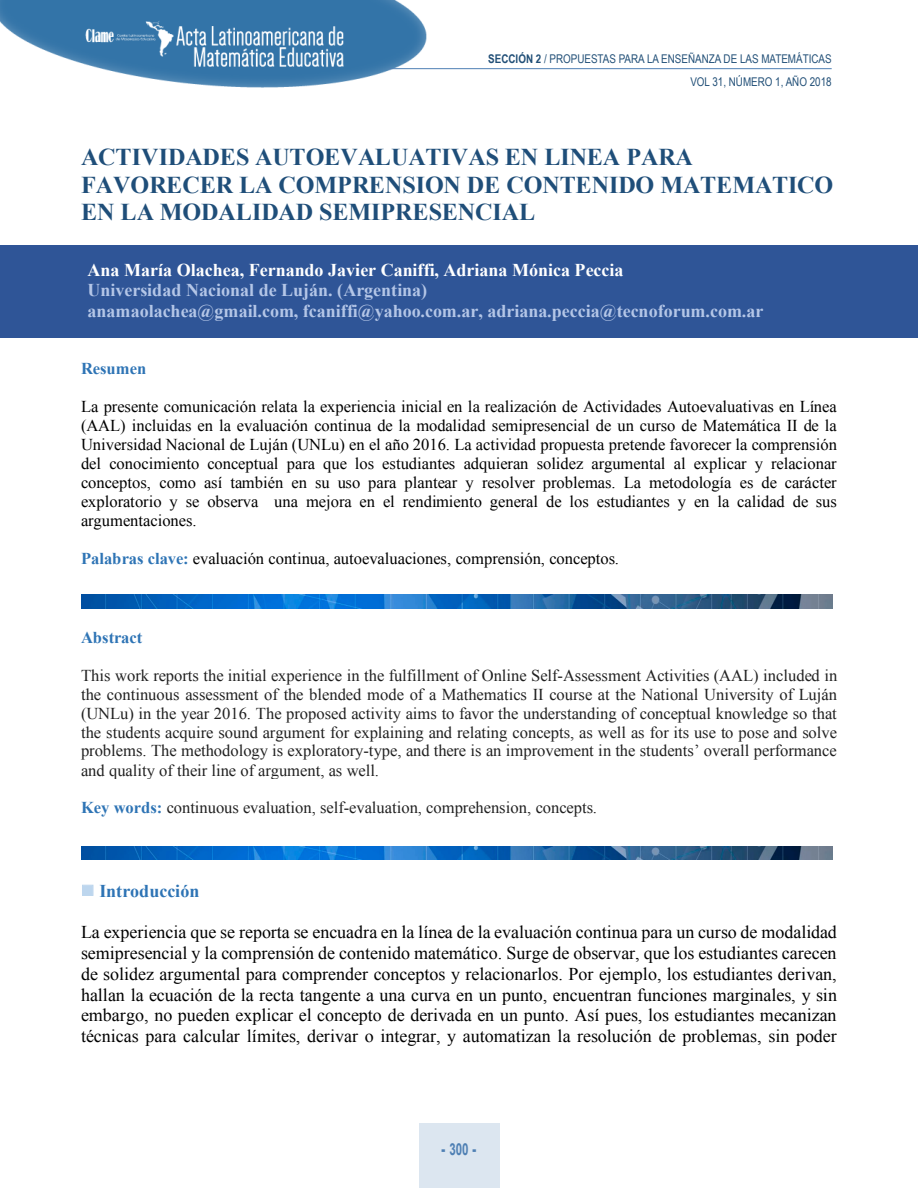
<style>
.page{position:relative;width:918px;height:1188px;background:#fff}
.page>*{position:absolute;margin:0;border:0;box-sizing:border-box;transform-origin:0 0}
.t1{font:700 24.15px/27.6px "Times New Roman";letter-spacing:-.005em;color:#1f4e79}
.t2{font:18px/20.7px "Times New Roman";color:#000;text-align:justify}
.t3{font:700 18px/20.9px "Times New Roman";color:#b4c6e7}
.t4{font:700 18px "Times New Roman";color:#fff}
.t5{font:700 18px "Times New Roman";color:#2e74b5}
.t6{font:16.5px/18.9px "Times New Roman";color:#000;text-align:justify}
.t7{font:16.5px/19px "Times New Roman";color:#212121;text-align:justify}
.t8{font:700 16.5px "Times New Roman";letter-spacing:-.005em;color:#2e74b5}
.t9{font:700 16.5px "Arial";color:#4f80b4;scale:.7 1}
.t10{font:12px/23px "Arial Narrow";color:#214f77;text-align:right}
.t11{font:700 11.85px "Arial Narrow";letter-spacing:.005em;color:#1f4e79}
.s1{font-weight:700}
.s2{font-weight:700;color:#2e74b5}
.s3{color:#bdd6ee}
.s4{font-weight:900}
</style>
<div class="page">
<img style="left:0;top:0;width:435px;height:88px">
<hr style="left:389px;top:68px;width:443px;height:1px;background:#4f80b4">
<div style="left:419px;top:1123px;width:80px;height:65px;background:#dce6f0"></div>
<div style="left:82px;top:885px;width:11px;height:11px;border:1px solid #bdd6ee"></div>
<img style="left:81px;top:595px;width:752px;height:13px">
<img style="left:81px;top:846px;width:752px;height:14px">
<div style="left:0;top:245px;width:918px;height:92px;background:#2f5597"></div>
<p class="t10" style="left:488px;top:47px;width:345px"><span class="s1">SECCIÓN 2</span> / PROPUESTAS PARA LA ENSEÑANZA DE LAS MATEMÁTICAS<br>VOL 31, NÚMERO 1, AÑO 2018</p>
<p class="t11" style="left:738px;top:59px;width:93px">VOL 31, NÚMERO 1</p>
<h1 class="t1" style="left:81px;top:143px;width:754px">ACTIVIDADES AUTOEVALUATIVAS EN LINEA PARA<br>FAVORECER LA COMPRENSION DE CONTENIDO MATEMATICO<br>EN LA MODALIDAD SEMIPRESENCIAL</h1>
<p class="t4" style="left:87px;top:260px;width:538px">Ana María Olachea, Fernando Javier Caniffi, Adriana Mónica Peccia</p>
<p class="t3" style="left:87px;top:280px;width:678px">Universidad Nacional de Luján. (Argentina)<br>anamaolachea@gmail.com, fcaniffi@yahoo.com.ar, adriana.peccia@tecnoforum.com.ar</p>
<p class="t8" style="left:81px;top:360px;width:67px">Resumen</p>
<p class="t6" style="left:81px;top:397px;width:758px">La presente comunicación relata la experiencia inicial en la realización de Actividades Autoevaluativas en Línea (AAL) incluidas en la evaluación continua de la modalidad semipresencial de un curso de Matemática II de la Universidad Nacional de Luján (UNLu) en el año 2016. La actividad propuesta pretende favorecer la comprensión del conocimiento conceptual para que los estudiantes adquieran solidez argumental al explicar y relacionar conceptos, como así también en su uso para plantear y resolver problemas. La metodología es de carácter exploratorio y se observa una mejora en el rendimiento general de los estudiantes y en la calidad de sus argumentaciones.</p>
<p class="t6" style="left:81px;top:549px;width:540px"><span class="s2">Palabras clave:</span> evaluación continua, autoevaluaciones, comprensión, conceptos.</p>
<p class="t8" style="left:81px;top:628px;width:63px">Abstract</p>
<p class="t7" style="left:81px;top:665px;width:758px">This work reports the initial experience in the fulfillment of Online Self-Assessment Activities (AAL) included in the continuous assessment of the blended mode of a Mathematics II course at the National University of Luján (UNLu) in the year 2016. The proposed activity aims to favor the understanding of conceptual knowledge so that the students acquire sound argument for explaining and relating concepts, as well as for its use to pose and solve problems. The methodology is exploratory-type, and there is an improvement in the students’ overall performance and quality of their line of argument, as well.</p>
<p class="t7" style="left:81px;top:798px;width:518px"><span class="s2">Key words:</span> continuous evaluation, self-evaluation, comprehension, concepts.</p>
<p class="t5" style="left:81px;top:881px;width:120px"><span class="s3">■</span> Introducción</p>
<p class="t2" style="left:81px;top:922px;width:757px">La experiencia que se reporta se encuadra en la línea de la evaluación continua para un curso de modalidad semipresencial y la comprensión de contenido matemático. Surge de observar, que los estudiantes carecen de solidez argumental para comprender conceptos y relacionarlos. Por ejemplo, los estudiantes derivan, hallan la ecuación de la recta tangente a una curva en un punto, encuentran funciones marginales, y sin embargo, no pueden explicar el concepto de derivada en un punto. Así pues, los estudiantes mecanizan técnicas para calcular límites, derivar o integrar, y automatizan la resolución de problemas, sin poder</p>
<p class="t9" style="left:442px;top:1140px;width:51px"><span class="s4">-</span> 300 <span class="s4">-</span></p>
</div>
